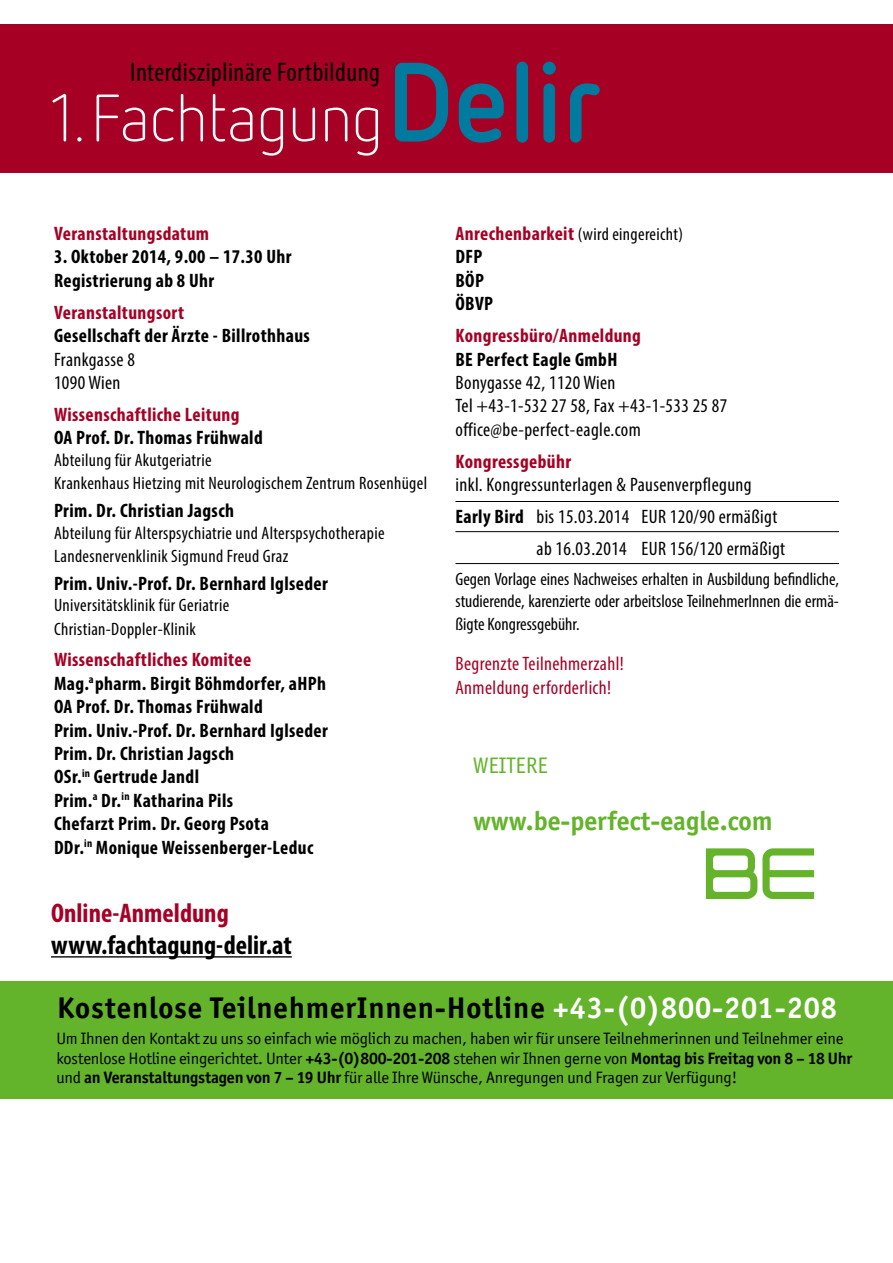
<style>
.page{position:relative;width:893px;height:1263px;background:#fff}
.page>*{position:absolute;margin:0;border:0;box-sizing:border-box;transform-origin:0 0}
.t1{font:300 66.15px "Netto OT";color:#fff}
.t2{font:700 30px "Officina San ITC";letter-spacing:.03em;color:#000}
.t3{font:condensed 27px "Myriad Pro";letter-spacing:.02em;color:#000}
.t4{font:700 condensed 27px "Myriad Pro";color:#000}
.t5{font:700 condensed 27px "Myriad Pro";color:#a60125}
.t6{font:700 26.85px "Officina San ITC";color:#63b32b}
.t7{font:700 condensed 19.5px/23.4px "Myriad Pro";letter-spacing:.02em;color:#000}
.t8{font:condensed 19.5px/23.4px "Myriad Pro";letter-spacing:.02em;color:#000}
.t9{font:700 condensed 19.5px "Myriad Pro";letter-spacing:.02em;color:#a60125}
.t10{font:condensed 19.5px/23.4px "Myriad Pro";letter-spacing:.02em;color:#a60125}
.t11{font:condensed 18px/23.4px "Myriad Pro";letter-spacing:.02em;color:#000}
.t12{font:condensed 18px/21.6px "Myriad Pro";color:#000}
.t13{font:16.5px/19.8px "Officina San ITC";letter-spacing:-.01em;color:#000}
.s1{font-weight:700;font-size:112.35px;color:#007b9f}
.s2{color:#a60125}
.s3{font-weight:700;font-size:19.5px;color:#a60125}
.s4{font-weight:700}
.s5{color:#fff}
</style>
<div class="page">
<hr style="left:455px;top:501px;width:384px;height:1px;background:#000">
<hr style="left:455px;top:531px;width:384px;height:1px;background:#000">
<hr style="left:455px;top:563px;width:384px;height:1px;background:#000">
<hr style="left:51px;top:956px;width:241px;height:1px;background:#000">
<div style="left:0;top:982px;width:893px;height:117px;background:#63b32b"></div>
<svg style="left:706px;top:848px;width:108px;height:51px"></svg>
<div style="left:0;top:24px;width:893px;height:149px;background:#a60125"></div>
<h1 class="t1" style="left:51px;top:77px;width:552px">1. Fachtagung<span class="s1">Delir</span></h1>
<h3 class="t3" style="left:130px;top:56px;width:251px">Interdisziplinäre Fortbildung</h3>
<p class="t9" style="left:54px;top:221px;width:157px">Veranstaltungsdatum</p>
<p class="t7" style="left:54px;top:245px;width:239px">3. Oktober 2014, 9.00 – 17.30 Uhr<br>Registrierung ab 8 Uhr</p>
<p class="t9" style="left:54px;top:300px;width:132px">Veranstaltungsort</p>
<p class="t7" style="left:54px;top:323px;width:257px">Gesellschaft der Ärzte - Billrothhaus</p>
<p class="t8" style="left:54px;top:347px;width:82px">Frankgasse 8<br>1090 Wien</p>
<p class="t9" style="left:54px;top:402px;width:187px">Wissenschaftliche Leitung</p>
<p class="t7" style="left:54px;top:426px;width:210px">OA Prof. Dr. Thomas Frühwald</p>
<p class="t11" style="left:54px;top:448px;width:375px">Abteilung für Akutgeriatrie<br>Krankenhaus Hietzing mit Neurologischem Zentrum Rosenhügel</p>
<p class="t7" style="left:54px;top:498px;width:181px">Prim. Dr. Christian Jagsch</p>
<p class="t11" style="left:54px;top:521px;width:332px">Abteilung für Alterspsychiatrie und Alterspsychotherapie<br>Landesnervenklinik Sigmund Freud Graz</p>
<p class="t7" style="left:54px;top:571px;width:275px">Prim. Univ.-Prof. Dr. Bernhard Iglseder</p>
<p class="t11" style="left:54px;top:593px;width:177px">Universitätsklinik für Geriatrie<br>Christian-Doppler-Klinik</p>
<p class="t7" style="left:54px;top:648px;width:275px"><span class="s2">Wissenschaftliches Komitee<br></span>Mag.<sup>a</sup>pharm. Birgit Böhmdorfer, aHPh<br>OA Prof. Dr. Thomas Frühwald<br>Prim. Univ.-Prof. Dr. Bernhard Iglseder<br>Prim. Dr. Christian Jagsch<br>OSr.<sup>in</sup> Gertrude Jandl<br>Prim.<sup>a</sup> Dr.<sup>in</sup> Katharina Pils<br>Chefarzt Prim. Dr. Georg Psota<br>DDr.<sup>in</sup> Monique Weissenberger-Leduc</p>
<p class="t11" style="left:455px;top:222px;width:229px"><span class="s3">Anrechenbarkeit</span> (wird eingereicht)</p>
<p class="t7" style="left:455px;top:245px;width:39px">DFP<br>BÖP<br>ÖBVP</p>
<p class="t9" style="left:455px;top:323px;width:187px">Kongressbüro/Anmeldung</p>
<p class="t7" style="left:455px;top:347px;width:163px">BE Perfect Eagle GmbH</p>
<p class="t8" style="left:455px;top:371px;width:273px">Bonygasse 42, 1120 Wien<br>Tel +43-1-532 27 58, Fax +43-1-533 25 87 office@be-perfect-eagle.com</p>
<p class="t9" style="left:455px;top:449px;width:117px">Kongressgebühr</p>
<p class="t8" style="left:455px;top:473px;width:298px">inkl. Kongressunterlagen &amp; Pausenverpflegung</p>
<p class="t8" style="left:455px;top:505px;width:323px"><span class="s4">Early Bird</span> bis 15.03.2014 EUR 120/90 ermäßigt</p>
<p class="t8" style="left:536px;top:536px;width:250px">ab 16.03.2014 EUR 156/120 ermäßigt</p>
<p class="t12" style="left:455px;top:568px;width:385px">Gegen Vorlage eines Nachweises erhalten in Ausbildung befindliche, studierende, karenzierte oder arbeitslose TeilnehmerInnen die ermä-</p>
<p class="t12" style="left:455px;top:613px;width:125px">ßigte Kongressgebühr.</p>
<p class="t10" style="left:455px;top:652px;width:170px">Begrenzte Teilnehmerzahl!<br>Anmeldung erforderlich!</p>
<h3 class="t6" style="left:473px;top:804px;width:301px">www.be-perfect-eagle.com</h3>
<h3 class="t5" style="left:51px;top:896px;width:179px">Online-Anmeldung</h3>
<h3 class="t4" style="left:51px;top:928px;width:242px">www.fachtagung-delir.at</h3>
<h2 class="t2" style="left:57px;top:989px;width:781px">Kostenlose TeilnehmerInnen-Hotline <span class="s5">+43-(0)800-201-208</span></h2>
<p class="t13" style="left:56px;top:1028px;width:797px">Um Ihnen den Kontakt zu uns so einfach wie möglich zu machen, haben wir für unsere Teilnehmerinnen und Teilnehmer eine kostenlose Hotline eingerichtet. Unter <span class="s4">+43-(0)800-201-208</span> stehen wir Ihnen gerne von <span class="s4">Montag bis Freitag von 8 – 18 Uhr </span>und <span class="s4">an Veranstaltungstagen von 7 – 19 Uhr</span> für alle Ihre Wünsche, Anregungen und Fragen zur Verfügung!</p>
</div>
